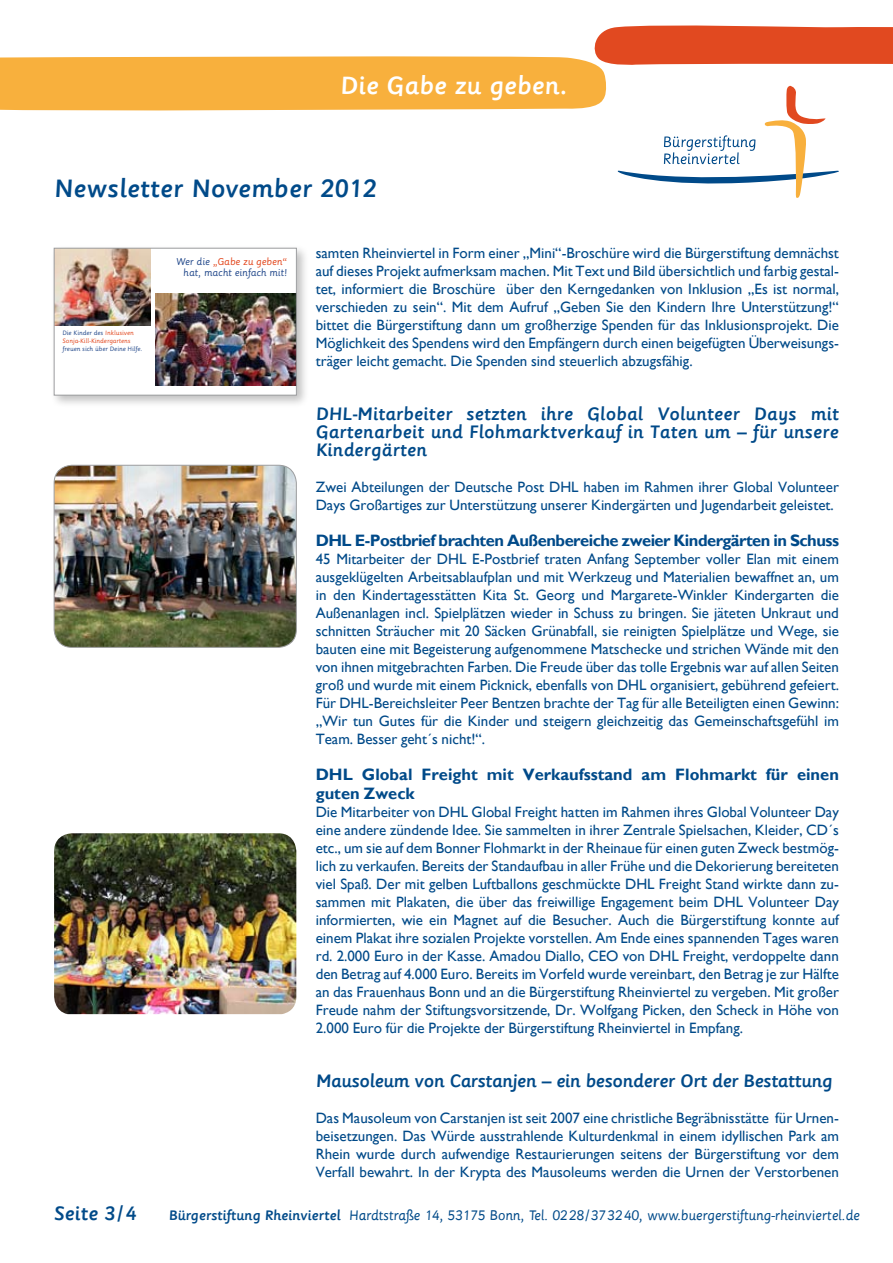
<style>
.page{position:relative;width:893px;height:1263px;background:#fff}
.page>*{position:absolute;margin:0;border:0;box-sizing:border-box;transform-origin:0 0}
.t1{font:500 27.15px "Sassoon Primary Com";letter-spacing:.005em;color:#004a89}
.t2{font:500 27px "Sassoon Primary Com";color:#fff}
.t3{font:500 21px "Sassoon Primary Com";letter-spacing:.005em;color:#004a89}
.t4{font:500 19.5px/18px "Sassoon Primary Com";letter-spacing:-.025em;color:#004a89;text-align:justify}
.t5{font:700 16.5px "Gill Sans";letter-spacing:-.03em;color:#004a89}
.t6{font:700 16.5px/18px "Gill Sans";color:#004a89}
.t7{font:15px/18px "Gill Sans";color:#004a89;text-align:justify}
.t8{font:14.85px "Sassoon Primary Com";letter-spacing:-.01em;color:#004a89}
.t9{font:9.6px/11.4px "Sassoon Primary";letter-spacing:-.01em;color:#23498b;text-align:right}
.t10{font:6.15px/7.9px "Sassoon Primary";color:#e2461d}
.t11{font:6.15px "Sassoon Primary";color:#23498b}
.s1{color:#23498b}
.s2{color:#e2461d}
.s3{font-weight:500}
</style>
<div class="page">
<svg style="left:0;top:25px;width:893px;height:173px"></svg>
<img style="left:54px;top:465px;width:242px;height:182px">
<div style="left:54px;top:465px;width:242px;height:182px;border:1px solid #9c9d9f;border-radius:18px"></div>
<div style="left:50px;top:244px;width:266px;height:171px;background:#000;opacity:.25"></div>
<div style="left:54px;top:248px;width:242px;height:147px;background:#fff"></div>
<img style="left:56px;top:250px;width:94px;height:75px">
<img style="left:156px;top:294px;width:139px;height:92px">
<div style="left:54px;top:248px;width:243px;height:147px;border:1px solid #9c9d9f"></div>
<img style="left:54px;top:833px;width:242px;height:181px">
<h2 class="t2" style="left:340px;top:70px;width:228px">Die Gabe zu geben.</h2>
<h1 class="t1" style="left:54px;top:173px;width:324px">Newsletter November 2012</h1>
<p class="t10" style="left:62px;top:329px;width:73px"><span class="s1">Die Kinder des</span> Inklusiven<br>Sonja-Kill-Kindergartens</p>
<p class="t11" style="left:62px;top:345px;width:82px">freuen sich über Deine Hilfe.</p>
<p class="t9" style="left:176px;top:256px;width:113px">Wer die <span class="s2">„Gabe zu geben“ </span>hat, macht einfach mit!</p>
<p class="t7" style="left:316px;top:245px;width:525px">samten Rheinviertel in Form einer „Mini“-Broschüre wird die Bürgerstiftung demnächst auf dieses Projekt aufmerksam machen. Mit Text und Bild übersichtlich und farbig gestal&shy;tet, informiert die Broschüre über den Kerngedanken von Inklusion „Es ist normal, verschieden zu sein“. Mit dem Aufruf „Geben Sie den Kindern Ihre Unterstützung!“ bittet die Bürgerstiftung dann um großherzige Spenden für das Inklusionsprojekt. Die Möglichkeit des Spendens wird den Empfängern durch einen beigefügten Überweisungs&shy;träger leicht gemacht. Die Spenden sind steuerlich abzugsfähig.</p>
<h3 class="t4" style="left:316px;top:405px;width:525px">DHL-Mitarbeiter setzten ihre Global Volunteer Days mit Gartenarbeit und Flohmarktverkauf in Taten um – für unsere Kindergärten</h3>
<p class="t7" style="left:316px;top:479px;width:525px">Zwei Abteilungen der Deutsche Post DHL haben im Rahmen ihrer Global Volunteer<br>Days Großartiges zur Unterstützung unserer Kindergärten und Jugendarbeit geleistet.</p>
<p class="t5" style="left:316px;top:531px;width:525px">DHL E-Postbrief brachten Außenbereiche zweier Kindergärten in Schuss</p>
<p class="t7" style="left:316px;top:551px;width:525px">45 Mitarbeiter der DHL E-Postbrief traten Anfang September voller Elan mit einem ausgeklügelten Arbeitsablaufplan und mit Werkzeug und Materialien bewaffnet an, um in den Kindertagesstätten Kita St. Georg und Margarete-Winkler Kindergarten die Außenanlagen incl. Spielplätzen wieder in Schuss zu bringen. Sie jäteten Unkraut und schnitten Sträucher mit 20 Säcken Grünabfall, sie reinigten Spielplätze und Wege, sie bauten eine mit Begeisterung aufgenommene Matschecke und strichen Wände mit den von ihnen mitgebrachten Farben. Die Freude über das tolle Ergebnis war auf allen Seiten groß und wurde mit einem Picknick, ebenfalls von DHL organisiert, gebührend gefeiert.<br>Für DHL-Bereichsleiter Peer Bentzen brachte der Tag für alle Beteiligten einen Gewinn: „Wir tun Gutes für die Kinder und steigern gleichzeitig das Gemeinschaftsgefühl im Team. Besser geht´s nicht!“.</p>
<p class="t6" style="left:316px;top:766px;width:525px">DHL Global Freight mit Verkaufsstand am Flohmarkt für einen guten Zweck</p>
<p class="t7" style="left:316px;top:803px;width:525px">Die Mitarbeiter von DHL Global Freight hatten im Rahmen ihres Global Volunteer Day eine andere zündende Idee. Sie sammelten in ihrer Zentrale Spielsachen, Kleider, CD´s etc., um sie auf dem Bonner Flohmarkt in der Rheinaue für einen guten Zweck bestmög&shy;lich zu verkaufen. Bereits der Standaufbau in aller Frühe und die Dekorierung bereiteten viel Spaß. Der mit gelben Luftballons geschmückte DHL Freight Stand wirkte dann zu&shy;sammen mit Plakaten, die über das freiwillige Engagement beim DHL Volunteer Day informierten, wie ein Magnet auf die Besucher. Auch die Bürgerstiftung konnte auf einem Plakat ihre sozialen Projekte vorstellen. Am Ende eines spannenden Tages waren rd. 2.000 Euro in der Kasse. Amadou Diallo, CEO von DHL Freight, verdoppelte dann den Betrag auf 4.000 Euro. Bereits im Vorfeld wurde vereinbart, den Betrag je zur Hälfte an das Frauenhaus Bonn und an die Bürgerstiftung Rheinviertel zu vergeben. Mit großer Freude nahm der Stiftungsvorsitzende, Dr. Wolfgang Picken, den Scheck in Höhe von 2.000 Euro für die Projekte der Bürgerstiftung Rheinviertel in Empfang.</p>
<h3 class="t4" style="left:316px;top:1071px;width:518px">Mausoleum von Carstanjen – ein besonderer Ort der Bestattung</h3>
<p class="t7" style="left:316px;top:1109px;width:525px">Das Mausoleum von Carstanjen ist seit 2007 eine christliche Begräbnisstätte für Urnen&shy;beisetzungen. Das Würde ausstrahlende Kulturdenkmal in einem idyllischen Park am Rhein wurde durch aufwendige Restaurierungen seitens der Bürgerstiftung vor dem Verfall bewahrt. In der Krypta des Mausoleums werden die Urnen der Verstorbenen</p>
<h3 class="t3" style="left:54px;top:1201px;width:84px">Seite 3/4</h3>
<p class="t8" style="left:169px;top:1206px;width:693px"><span class="s3">Bürgerstiftung Rheinviertel</span> Hardtstraße 14, 53175 Bonn, Tel. 0228/373240, www.buergerstiftung-rheinviertel.de</p>
</div>
